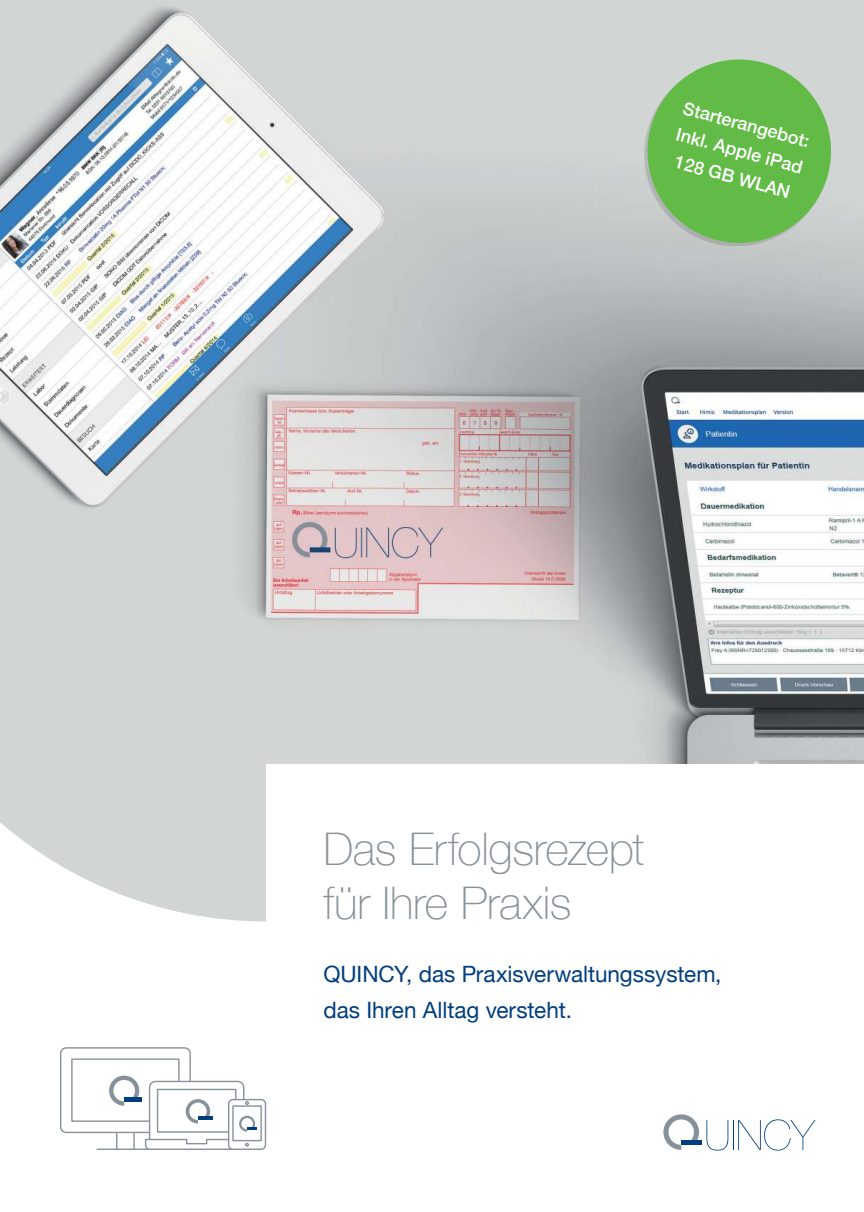
<style>
.page{position:relative;width:864px;height:1212px;background:#fff}
.page>*{position:absolute;margin:0;border:0;box-sizing:border-box;transform-origin:0 0}
.t1{font:100 45px/54px "Helvetica Neue";letter-spacing:-.01em;color:#87919a}
.t2{font:22.5px/36px "Helvetica Neue";letter-spacing:-.005em;color:#003e7e}
.t3{font:500 18px/27px "Helvetica Neue";color:#fff;text-align:center}
</style>
<div class="page">
<img style="left:0;top:0;width:863px;height:765px">
<svg style="left:0;top:765px;width:266px;height:157px;fill:#d1d5d4"></svg>
<svg style="left:637px;top:50px;width:203px;height:203px;background:#87c276"></svg>
<svg style="left:60px;top:1047px;width:207px;height:103px"></svg>
<svg style="left:706px;top:1120px;width:22px;height:30px"></svg>
<hr style="left:732px;top:1120px;width:1px;height:30px;background:#003e7e">
<svg style="left:738px;top:1119px;width:77px;height:31px"></svg>
<svg style="left:663px;top:1114px;width:35px;height:36px"></svg>
<div style="left:681px;top:1140px;width:20px;height:5px;background:#003e7e"></div>
<p class="t3" style="left:686px;top:96px;width:132px;rotate:15deg">Starterangebot:<br>Inkl. Apple iPad<br>128 GB WLAN</p>
<h1 class="t1" style="left:323px;top:826px;width:322px">Das Erfolgsrezept für Ihre Praxis</h1>
<p class="t2" style="left:323px;top:958px;width:399px">QUINCY, das Praxisverwaltungssystem, das Ihren Alltag versteht.</p>
</div>
